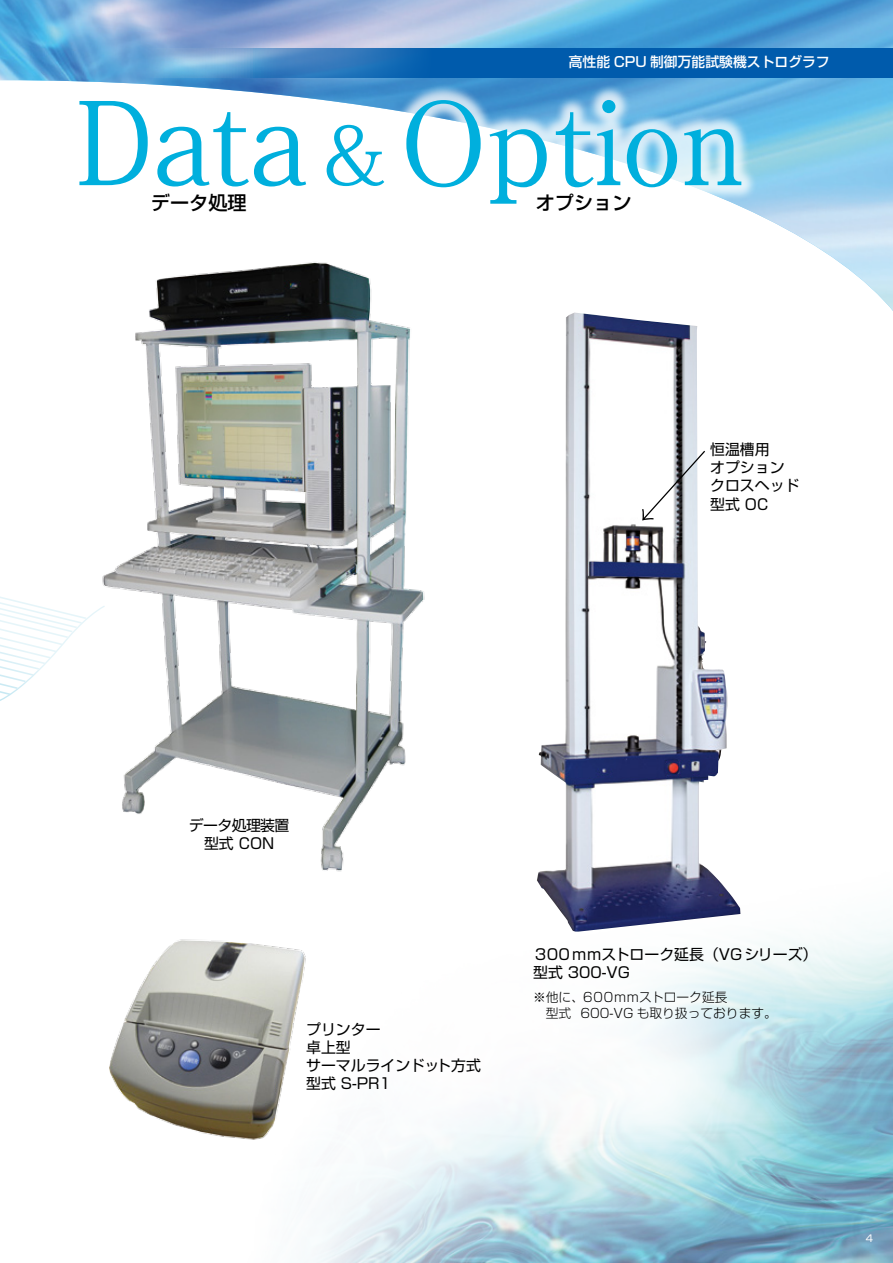
<style>
.page{position:relative;width:893px;height:1263px;background:#fff}
.page>*{position:absolute;margin:0;border:0;box-sizing:border-box;transform-origin:0 0}
.t1{font:113.7px "Ryumin Pro";color:#00afdd}
.t2{font:500 19.2px "Shin Go Pro";color:#000}
.t3{font:14.85px/18px "Shin Go Pro";color:#000}
.t4{font:14.85px/18px "Shin Go Pro";letter-spacing:-.04em;color:#000;text-align:center}
.t5{font:500 13.8px "Shin Go Pro";color:#fff}
.t6{font:300 12.75px/15.9px "Shin Go Pro";color:#000}
.t7{font:9.6px "Shin Go Pro";color:#fff}
.s1{font-family:"Koz Min Pro"}
.s2{font-family:"Koz Min Pro";font-size:85.05px}
</style>
<div class="page">
<img style="left:314px;top:908px;width:579px;height:355px">
<img style="left:0;top:0;width:893px;height:311px">
<svg style="left:0;top:596px;width:41px;height:105px"></svg>
<div style="left:64px;top:84px;width:693px;height:136px;background:#fff;opacity:.75"></div>
<img style="left:537px;top:313px;width:203px;height:619px">
<img style="left:41px;top:237px;width:391px;height:635px">
<img style="left:109px;top:939px;width:197px;height:201px">
<svg style="left:145px;top:48px;width:748px;height:29px;background:#1c6db6"></svg>
<svg style="left:642px;top:451px;width:63px;height:69px"></svg>
<p class="t5" style="left:569px;top:51px;width:263px">高性能 CPU 制御万能試験機ストログラフ</p>
<h1 class="t1" style="left:75px;top:53px;width:672px"><span class="s1">Data</span><span class="s2">＆</span>Option</h1>
<p class="t2" style="left:151px;top:187px;width:97px">データ処理</p>
<p class="t2" style="left:536px;top:187px;width:97px">オプション</p>
<p class="t3" style="left:710px;top:439px;width:91px">恒温槽用<br>オプションクロスヘッド型式 OC</p>
<p class="t4" style="left:189px;top:814px;width:102px">データ処理装置型式 CON</p>
<p class="t3" style="left:306px;top:1018px;width:176px">プリンター<br>卓上型<br>サーマルラインドット方式型式 S-PR1</p>
<p class="t3" style="left:533px;top:944px;width:286px">３００ｍｍストローク延長（VGシリーズ）型式 300-VG</p>
<p class="t6" style="left:533px;top:988px;width:245px">※他に、６００ｍｍストローク延長<br>　型式　600-VG も取り扱っております。</p>
<p class="t7" style="left:866px;top:1230px;width:9px">4</p>
</div>
